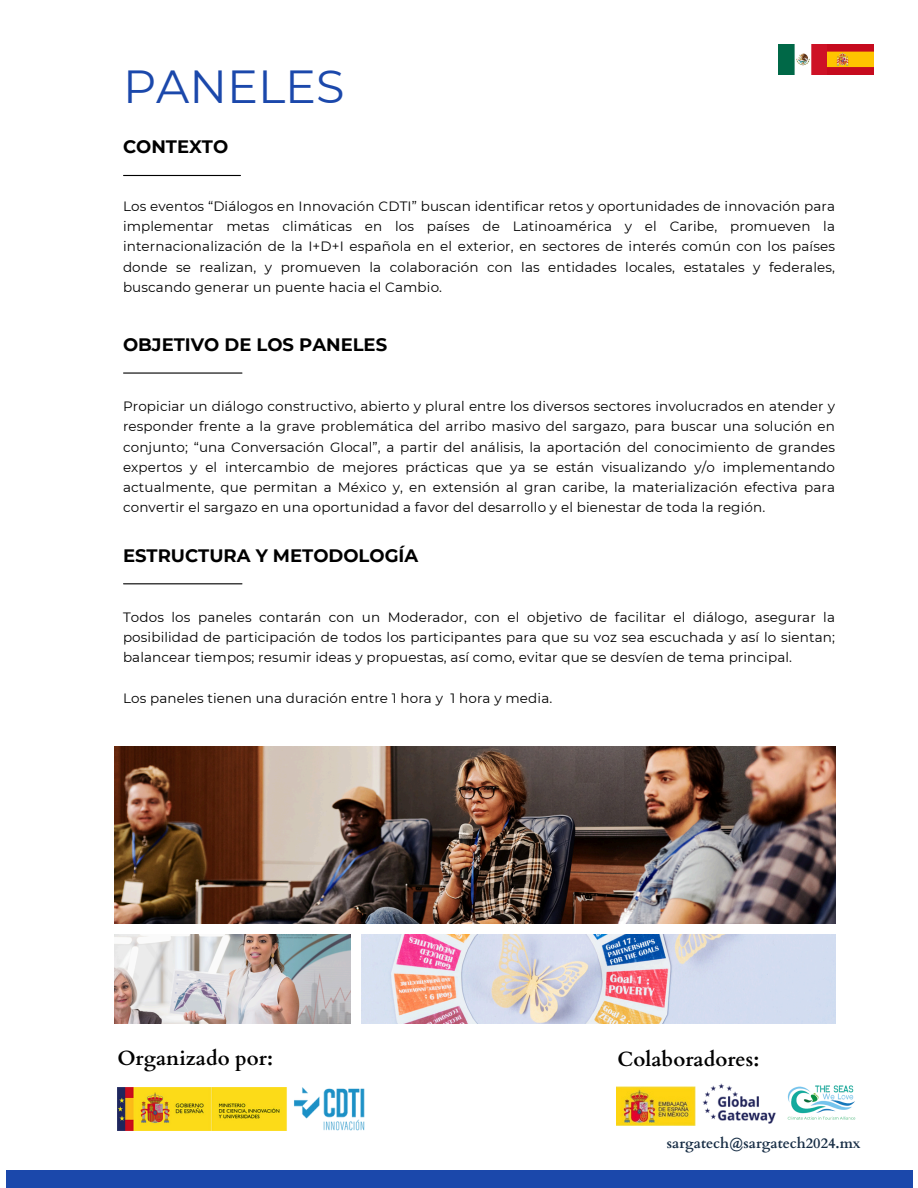
<style>
.page{position:relative;width:918px;height:1188px;background:#fff}
.page>*{position:absolute;margin:0;border:0;box-sizing:border-box;transform-origin:0 0}
.t1{font:46.35px "Montserrat";color:#1b48ab}
.t2{font:700 20.55px "Cardo";color:#000}
.t3{font:700 18px "Montserrat";color:#000}
.t4{font:700 14.4px "Cardo";color:#172d45}
.t5{font:13.5px/20.2px "Montserrat";letter-spacing:.01em;color:#000;text-align:justify}
</style>
<div class="page">
<div style="left:6px;top:1170px;width:906px;height:18px;background:#1b48ab"></div>
<hr style="left:124px;top:175px;width:116px;height:1px;background:#000">
<hr style="left:124px;top:372px;width:118px;height:2px;background:#000">
<hr style="left:124px;top:583px;width:118px;height:1px;background:#000">
<img style="left:114px;top:747px;width:721px;height:176px">
<img style="left:114px;top:935px;width:236px;height:89px">
<img style="left:362px;top:935px;width:473px;height:89px">
<img style="left:779px;top:45px;width:94px;height:30px">
<img style="left:787px;top:1085px;width:69px;height:35px">
<img style="left:703px;top:1083px;width:73px;height:41px">
<img style="left:117px;top:1088px;width:248px;height:42px">
<img style="left:617px;top:1087px;width:79px;height:38px">
<p class="t1" style="left:123px;top:58px;width:223px">PANELES</p>
<h1 class="t3" style="left:123px;top:136px;width:107px">CONTEXTO</h1>
<p class="t5" style="left:123px;top:196px;width:714px">Los eventos “Diálogos en Innovación CDTI” buscan identificar retos y oportunidades de innovación para implementar metas climáticas en los países de Latinoamérica y el Caribe, promueven la internacionalización de la I+D+I española en el exterior, en sectores de interés común con los países donde se realizan, y promueven la colaboración con las entidades locales, estatales y federales, buscando generar un puente hacia el Cambio.</p>
<h3 class="t3" style="left:123px;top:334px;width:266px">OBJETIVO DE LOS PANELES</h3>
<p class="t5" style="left:123px;top:396px;width:714px">Propiciar un diálogo constructivo, abierto y plural entre los diversos sectores involucrados en atender y responder frente a la grave problemática del arribo masivo del sargazo, para buscar una solución en conjunto; “una Conversación Glocal”, a partir del análisis, la aportación del conocimiento de grandes expertos y el intercambio de mejores prácticas que ya se están visualizando y/o implementando actualmente, que permitan a México y, en extensión al gran caribe, la materialización efectiva para convertir el sargazo en una oportunidad a favor del desarrollo y el bienestar de toda la región.</p>
<h3 class="t3" style="left:123px;top:544px;width:297px">ESTRUCTURA Y METODOLOGÍA</h3>
<p class="t5" style="left:123px;top:607px;width:714px">Todos los paneles contarán con un Moderador, con el objetivo de facilitar el diálogo, asegurar la posibilidad de participación de todos los participantes para que su voz sea escuchada y así lo sientan; balancear tiempos; resumir ideas y propuestas, así como, evitar que se desvíen de tema principal.</p>
<h3 class="t5" style="left:123px;top:688px;width:431px">Los paneles tienen una duración entre 1 hora y 1 hora y media.</h3>
<p class="t2" style="left:117px;top:1045px;width:157px">Organizado por:</p>
<p class="t2" style="left:618px;top:1046px;width:143px">Colaboradores:</p>
<h4 class="t4" style="left:667px;top:1134px;width:195px">sargatech@sargatech2024.mx</h4>
</div>
